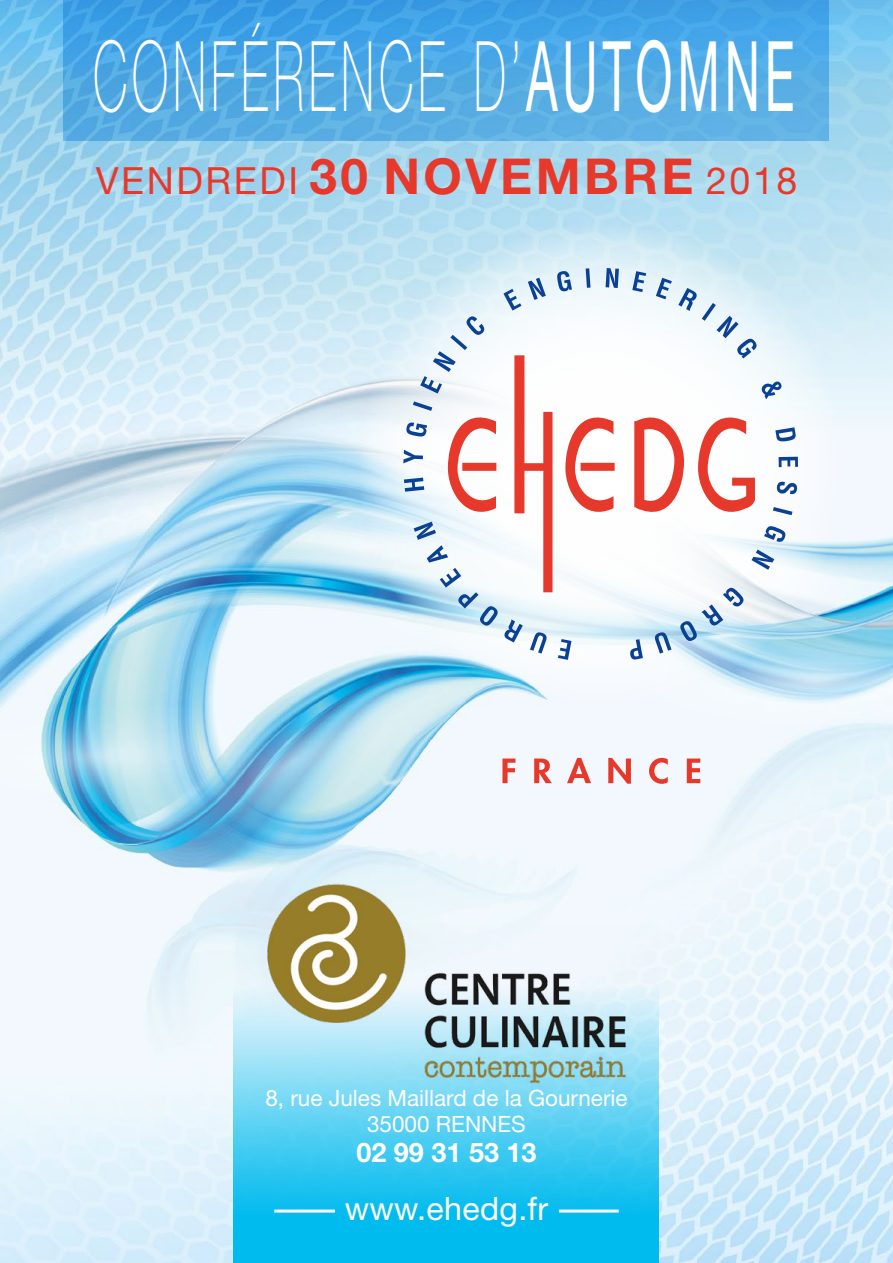
<style>
.page{position:relative;width:893px;height:1263px;background:#fff}
.page>*{position:absolute;margin:0;border:0;box-sizing:border-box;transform-origin:0 0}
.t1{font:100 97.5px "Helvetica Neue";letter-spacing:.1em;color:#fff;scale:.5 1}
.t2{font:37.5px "Helvetica Neue";letter-spacing:.07em;color:#e7392b}
.t3{font:32.25px "Helvetica Neue";letter-spacing:.01em;color:#fff}
.t4{font:700 27px "Helvetica Neue";color:#fff}
.t5{font:22.5px/25.5px "Helvetica Neue";color:#fff;text-align:center}
.s1{font-weight:400}
.s2{font-weight:700;font-size:49.5px}
</style>
<div class="page">
<img style="left:0;top:0;width:893px;height:1263px">
<div style="left:64px;top:0;width:765px;height:140px;background:linear-gradient(to bottom,#3a9fe7,#62b3e3)"></div>
<svg style="left:358px;top:222px;width:485px;height:486px"></svg>
<svg style="left:558px;top:639px;width:13px;height:21px"></svg>
<svg style="left:530px;top:631px;width:17px;height:23px"></svg>
<svg style="left:414px;top:522px;width:109px;height:120px"></svg>
<svg style="left:404px;top:478px;width:20px;height:14px"></svg>
<svg style="left:403px;top:450px;width:20px;height:13px"></svg>
<svg style="left:405px;top:422px;width:22px;height:15px"></svg>
<svg style="left:413px;top:401px;width:19px;height:10px"></svg>
<svg style="left:420px;top:316px;width:65px;height:78px"></svg>
<svg style="left:503px;top:289px;width:18px;height:22px"></svg>
<svg style="left:528px;top:278px;width:18px;height:22px"></svg>
<svg style="left:556px;top:271px;width:16px;height:21px"></svg>
<svg style="left:586px;top:268px;width:4px;height:20px"></svg>
<svg style="left:606px;top:268px;width:13px;height:20px"></svg>
<svg style="left:632px;top:271px;width:14px;height:21px"></svg>
<svg style="left:656px;top:278px;width:16px;height:21px"></svg>
<svg style="left:678px;top:288px;width:79px;height:70px"></svg>
<svg style="left:761px;top:381px;width:21px;height:18px"></svg>
<svg style="left:775px;top:427px;width:21px;height:15px"></svg>
<svg style="left:779px;top:457px;width:19px;height:10px"></svg>
<svg style="left:776px;top:481px;width:21px;height:14px"></svg>
<svg style="left:773px;top:507px;width:19px;height:8px"></svg>
<svg style="left:764px;top:525px;width:23px;height:17px"></svg>
<svg style="left:755px;top:550px;width:19px;height:20px"></svg>
<svg style="left:679px;top:592px;width:66px;height:51px"></svg>
<svg style="left:654px;top:631px;width:17px;height:22px"></svg>
<svg style="left:630px;top:639px;width:13px;height:21px"></svg>
<svg style="left:448px;top:355px;width:307px;height:237px"></svg>
<svg style="left:234px;top:1132px;width:425px;height:131px;background:#1bc1ef"></svg>
<svg style="left:502px;top:758px;width:13px;height:25px"></svg>
<svg style="left:534px;top:758px;width:18px;height:25px"></svg>
<svg style="left:567px;top:758px;width:24px;height:25px"></svg>
<svg style="left:608px;top:758px;width:23px;height:26px"></svg>
<svg style="left:649px;top:758px;width:19px;height:26px"></svg>
<svg style="left:687px;top:758px;width:13px;height:25px"></svg>
<hr style="left:274px;top:1209px;width:61px;height:3px;background:#fff">
<hr style="left:559px;top:1209px;width:60px;height:3px;background:#fff">
<img style="left:208px;top:830px;width:477px;height:302px">
<h1 class="t1" style="left:93px;top:20px;width:1405px">CONFÉRENCE D’<span class="s1">AUTOMNE</span></h1>
<h2 class="t2" style="left:96px;top:158px;width:703px">VENDREDI <span class="s2">30 NOVEMBRE</span> 2018</h2>
<p class="t5" style="left:265px;top:1085px;width:364px">8, rue Jules Maillard de la Gournerie<br>35000 RENNES</p>
<p class="t4" style="left:356px;top:1135px;width:182px">02 99 31 53 13</p>
<h3 class="t3" style="left:345px;top:1189px;width:205px">www.ehedg.fr</h3>
</div>
